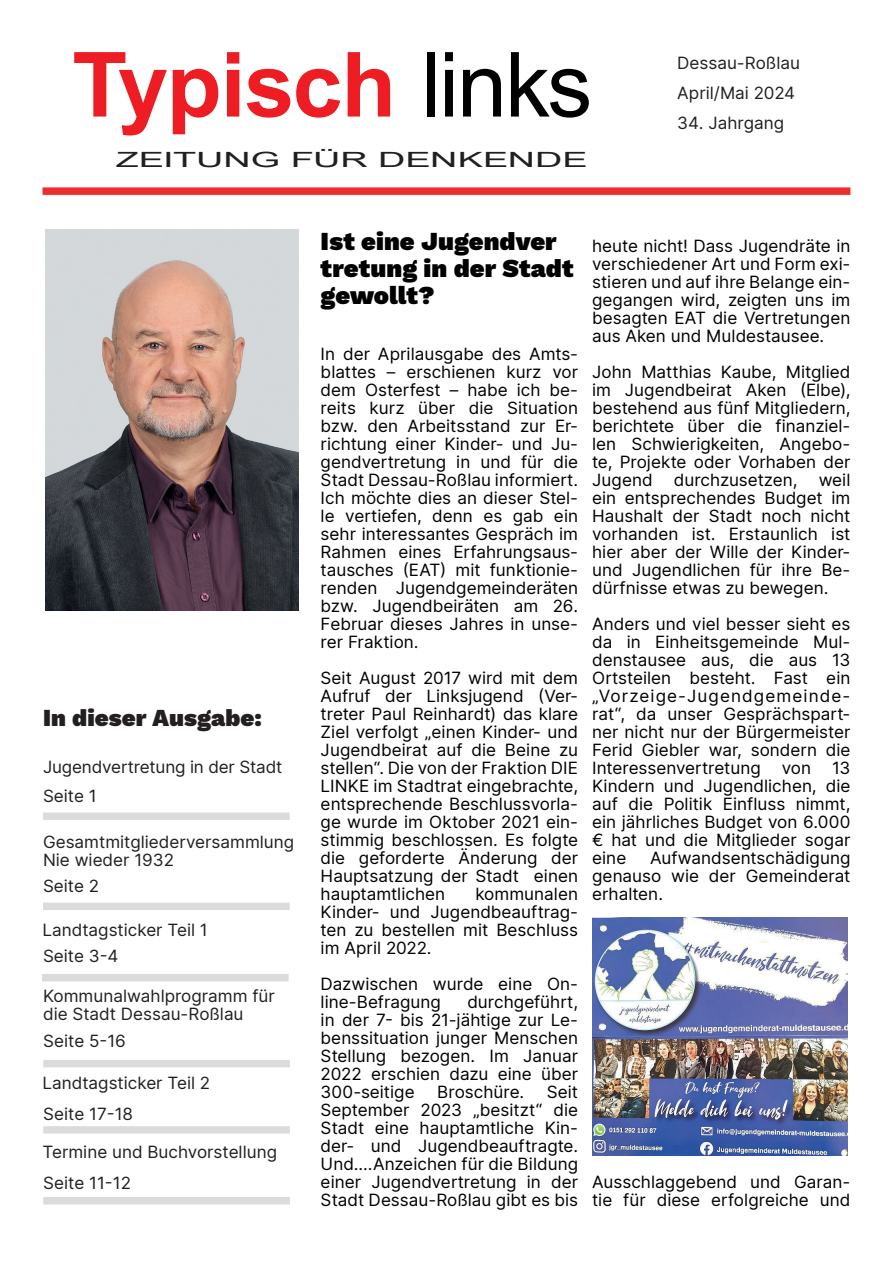
<style>
.page{position:relative;width:893px;height:1263px;background:#fff}
.page>*{position:absolute;margin:0;border:0;box-sizing:border-box;transform-origin:0 0}
.t1{font:700 90px "Arial";letter-spacing:-.015em;color:#ee1d23}
.t2{font:900 25.5px/27px "Work Sans";letter-spacing:.005em;color:#000001}
.t3{font:900 24px "Work Sans";letter-spacing:.005em;color:#231f20}
.t4{font:21px "Arial";letter-spacing:-.005em;color:#231f20;scale:1.8 1}
.t5{font:17.1px/18px "Inter";color:#000001;text-align:justify}
.t6{font:17.1px/18px "Inter";color:#231f20}
.s1{font-weight:400;color:#000001}
</style>
<div class="page">
<img style="left:45px;top:230px;width:253px;height:380px">
<div style="left:43px;top:187px;width:807px;height:8px;background:#ee2d2d"></div>
<div style="left:43px;top:812px;width:247px;height:8px;background:#dcdbdb"></div>
<div style="left:42px;top:974px;width:247px;height:7px;background:#dcdbdb"></div>
<div style="left:43px;top:1060px;width:247px;height:7px;background:#dcdbdb"></div>
<div style="left:43px;top:1126px;width:247px;height:7px;background:#dcdbdb"></div>
<div style="left:43px;top:1197px;width:247px;height:7px;background:#dcdbdb"></div>
<div style="left:43px;top:902px;width:247px;height:8px;background:#dcdbdb"></div>
<img style="left:592px;top:917px;width:255px;height:238px">
<h1 class="t1" style="left:72px;top:22px;width:521px">Typisch <span class="s1">links</span></h1>
<p class="t4" style="left:116px;top:145px;width:264px">ZEITUNG FÜR DENKENDE</p>
<p class="t6" style="left:677px;top:48px;width:124px;line-height:29.7px">Dessau-Roßlau<br>April/Mai 2024</p>
<p class="t6" style="left:677px;top:113px;width:109px">34. Jahrgang</p>
<h3 class="t3" style="left:43px;top:700px;width:220px">In dieser Ausgabe:</h3>
<p class="t6" style="left:43px;top:757px;width:241px">Jugendvertretung in der Stadt</p>
<p class="t6" style="left:43px;top:786px;width:55px">Seite 1</p>
<p class="t6" style="left:43px;top:832px;width:253px">Gesamtmitgliederversammlung<br>Nie wieder 1932</p>
<p class="t6" style="left:43px;top:876px;width:58px">Seite 2</p>
<p class="t6" style="left:43px;top:920px;width:167px">Landtagsticker Teil 1</p>
<p class="t6" style="left:43px;top:947px;width:77px">Seite 3-4</p>
<p class="t6" style="left:43px;top:987px;width:233px">Kommunalwahlprogramm für die Stadt Dessau-Roßlau</p>
<p class="t6" style="left:43px;top:1032px;width:84px">Seite 5-16</p>
<p class="t6" style="left:43px;top:1073px;width:169px">Landtagsticker Teil 2</p>
<p class="t6" style="left:43px;top:1104px;width:91px">Seite 17-18</p>
<p class="t6" style="left:43px;top:1142px;width:236px">Termine und Buchvorstellung</p>
<p class="t6" style="left:43px;top:1174px;width:89px">Seite 11-12</p>
<h2 class="t2" style="left:321px;top:227px;width:254px">Ist eine Jugendver tretung in der Stadt gewollt?</h2>
<p class="t5" style="left:321px;top:344px;width:259px">In der Aprilausgabe des Amts&shy;blattes – erschienen kurz vor dem Osterfest – habe ich be&shy;reits kurz über die Situation bzw. den Arbeitsstand zur Er&shy;richtung einer Kinder- und Ju&shy;gendvertretung in und für die Stadt Dessau-Roßlau informiert.<br>Ich möchte dies an dieser Stel&shy;le vertiefen, denn es gab ein sehr interessantes Gespräch im Rahmen eines Erfahrungsaus&shy;tausches (EAT) mit funktionie&shy;renden Jugendgemeinderäten bzw. Jugendbeiräten am 26.<br>Februar dieses Jahres in unse&shy;rer Fraktion.</p>
<p class="t5" style="left:321px;top:668px;width:259px">Seit August 2017 wird mit dem Aufruf der Linksjugend (Ver&shy;treter Paul Reinhardt) das klare Ziel verfolgt „einen Kinder- und Jugendbeirat auf die Beine zu stellen“. Die von der Fraktion DIE LINKE im Stadtrat eingebrachte, entsprechende Beschlussvorla&shy;ge wurde im Oktober 2021 ein&shy;stimmig beschlossen. Es folgte die geforderte Änderung der Hauptsatzung der Stadt einen hauptamtlichen</p>
<p class="t5" style="left:321px;top:884px;width:259px;text-indent:155px">kommunalen Kinder- und Jugendbeauftrag&shy;ten zu bestellen mit Beschluss im April 2022.</p>
<p class="t5" style="left:321px;top:974px;width:259px">Dazwischen wurde eine On&shy;line-Befragung</p>
<p class="t5" style="left:321px;top:992px;width:259px;text-indent:147px">durchgeführt, in der 7- bis 21-jähtige zur Le&shy;benssituation junger Menschen Stellung bezogen. Im Januar 2022 erschien dazu eine über 300-seitige</p>
<p class="t5" style="left:321px;top:1082px;width:259px;text-indent:226px">Seit September 2023 „besitzt“ die Stadt eine hauptamtliche Kin&shy;der- und Jugendbeauftragte.<br>Und….Anzeichen für die Bildung einer Jugendvertretung in der Stadt Dessau-Roßlau gibt es bis</p>
<p class="t5" style="left:437px;top:1082px;width:89px">Broschüre.</p>
<p class="t5" style="left:592px;top:236px;width:260px">heute nicht! Dass Jugendräte in verschiedener Art und Form exi&shy;stieren und auf ihre Belange ein&shy;gegangen wird, zeigten uns im besagten EAT die Vertretungen aus Aken und Muldestausee.</p>
<p class="t5" style="left:592px;top:362px;width:260px">John Matthias Kaube, Mitglied im Jugendbeirat Aken (Elbe), bestehend aus fünf Mitgliedern, berichtete über die finanziel&shy;len Schwierigkeiten, Angebo&shy;te, Projekte oder Vorhaben der Jugend durchzusetzen, weil ein entsprechendes Budget im Haushalt der Stadt noch nicht vorhanden ist. Erstaunlich ist hier aber der Wille der Kinder&shy;und Jugendlichen für ihre Be&shy;dürfnisse etwas zu bewegen.</p>
<p class="t5" style="left:592px;top:614px;width:260px">Anders und viel besser sieht es da in Einheitsgemeinde Mul&shy;denstausee aus, die aus 13<br>Ortsteilen besteht. Fast ein „Vorzeige-Jugendgemeinde&shy;rat“, da unser Gesprächspart&shy;ner nicht nur der Bürgermeister Ferid Giebler war, sondern die Interessenvertretung von 13<br>Kindern und Jugendlichen, die auf die Politik Einfluss nimmt, ein jährliches Budget von 6.000 € hat und die Mitglieder sogar eine</p>
<p class="t5" style="left:592px;top:848px;width:260px;text-indent:58px">Aufwandsentschädigung genauso wie der Gemeinderat erhalten.</p>
<p class="t5" style="left:592px;top:1172px;width:260px">Ausschlaggebend und Garan&shy;tie für diese erfolgreiche und</p>
</div>
